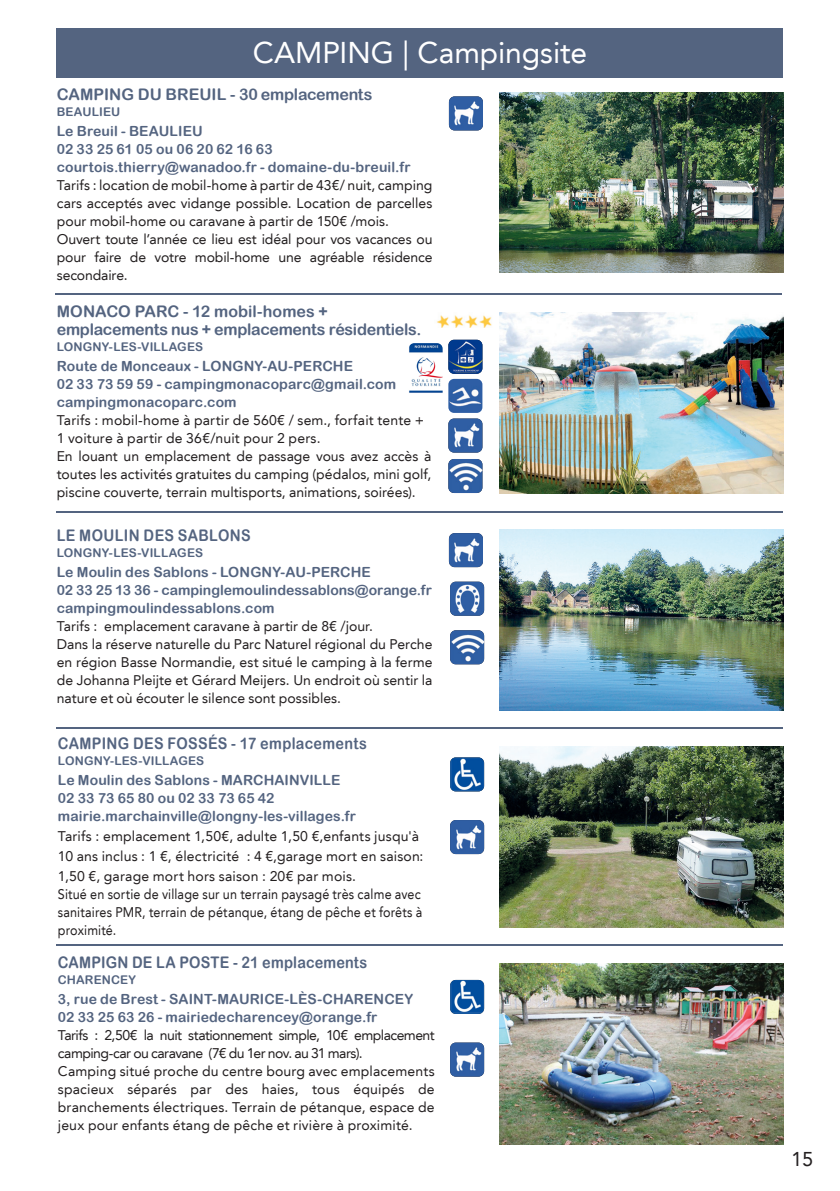
<style>
.page{position:relative;width:840px;height:1191px;background:#fff}
.page>*{position:absolute;margin:0;border:0;box-sizing:border-box;transform-origin:0 0}
.t1{font:30px "Avenir LT";color:#fff}
.t2{font:20px "Avenir LT";color:#231f20}
.Texte_Hébergements{font:16px "Arial Rounded MT Bold";letter-spacing:.005em;color:#546480}
.Texte_Hébergements-2{font:16px "Arial Rounded MT Bold";letter-spacing:.025em;color:#546480;scale:.9 1}
.Texte_Hébergements-3{font:16px "Arial Rounded MT Bold";letter-spacing:-.02em;color:#546480}
.Texte_Hébergements-4{font:16px "Arial Rounded MT Bold";letter-spacing:.005em;color:#546480;scale:.9 1}
.t3{font:14px/18px "Avenir LT";letter-spacing:.005em;color:#231f20;text-align:justify}
.t4{font:14px/18px "Arial Rounded MT Bold";letter-spacing:.005em;color:#546480}
.t5{font:14px/18px "Avenir LT";letter-spacing:.005em;color:#231f20;text-align:justify;scale:.9 1}
.t6{font:14px/18px "Avenir LT";letter-spacing:-.04em;color:#231f20}
.t7{font:12px "Arial Rounded MT Bold";letter-spacing:.015em;color:#546480}
</style>
<div class="page">
<img style="left:499px;top:92px;width:283px;height:181px">
<img style="left:499px;top:312px;width:283px;height:181px">
<img style="left:499px;top:529px;width:283px;height:181px">
<img style="left:499px;top:746px;width:283px;height:181px">
<img style="left:499px;top:964px;width:283px;height:180px">
<hr style="left:56px;top:293px;width:725px;height:2px;background:#546480">
<hr style="left:57px;top:511px;width:725px;height:1px;background:#546480">
<hr style="left:57px;top:727px;width:725px;height:1px;background:#546480">
<hr style="left:57px;top:944px;width:725px;height:2px;background:#546480">
<div style="left:57px;top:28px;width:725px;height:50px;background:#546480"></div>
<img style="left:448px;top:96px;width:34px;height:34px">
<img style="left:448px;top:340px;width:34px;height:34px">
<img style="left:409px;top:343px;width:33px;height:50px">
<img style="left:436px;top:315px;width:56px;height:13px">
<img style="left:448px;top:533px;width:34px;height:34px">
<img style="left:450px;top:581px;width:34px;height:34px">
<img style="left:450px;top:757px;width:34px;height:34px">
<img style="left:450px;top:820px;width:34px;height:34px">
<img style="left:450px;top:980px;width:34px;height:34px">
<img style="left:450px;top:1042px;width:34px;height:34px">
<img style="left:448px;top:459px;width:34px;height:34px">
<img style="left:450px;top:630px;width:34px;height:34px">
<img style="left:448px;top:379px;width:34px;height:34px">
<img style="left:448px;top:418px;width:34px;height:34px">
<p class="t1" style="left:252px;top:35px;width:336px">CAMPING | Campingsite</p>
<p class="Texte_Hébergements" style="left:57px;top:85px;width:317px">CAMPING DU BREUIL - 30 emplacements</p>
<p class="t7" style="left:57px;top:105px;width:65px">BEAULIEU</p>
<p class="t4" style="left:57px;top:122px;width:147px">Le Breuil - BEAULIEU</p>
<p class="t4" style="left:57px;top:140px;width:217px">02 33 25 61 05 ou 06 20 62 16 63</p>
<p class="t4" style="left:57px;top:158px;width:355px">courtois.thierry@wanadoo.fr - domaine-du-breuil.fr</p>
<p class="t3" style="left:57px;top:177px;width:377px">Tarifs : location de mobil-home à partir de 43€/ nuit, camping cars acceptés avec vidange possible. Location de parcelles pour mobil-home ou caravane à partir de 150€ /mois.</p>
<p class="t3" style="left:57px;top:231px;width:377px">Ouvert toute l’année ce lieu est idéal pour vos vacances ou pour faire de votre mobil-home une agréable résidence secondaire.</p>
<p class="Texte_Hébergements" style="left:57px;top:301px;width:272px">MONACO PARC - 12 mobil-homes +</p>
<p class="Texte_Hébergements-3" style="left:57px;top:319px;width:366px">emplacements nus + emplacements résidentiels.</p>
<p class="t7" style="left:57px;top:339px;width:148px">LONGNY-LES-VILLAGES</p>
<p class="t4" style="left:57px;top:356px;width:298px">Route de Monceaux - LONGNY-AU-PERCHE</p>
<p class="t4" style="left:57px;top:374px;width:341px">02 33 73 59 59 - campingmonacoparc@gmail.com campingmonacoparc.com</p>
<p class="t3" style="left:57px;top:411px;width:368px">Tarifs : mobil-home à partir de 560€ / sem., forfait tente +<br>1 voiture à partir de 36€/nuit pour 2 pers.</p>
<p class="t3" style="left:57px;top:447px;width:376px">En louant un emplacement de passage vous avez accès à toutes les activités gratuites du camping (pédalos, mini golf, piscine couverte, terrain multisports, animations, soirées).</p>
<p class="Texte_Hébergements-2" style="left:57px;top:526px;width:217px">LE MOULIN DES SABLONS</p>
<p class="t7" style="left:57px;top:546px;width:148px">LONGNY-LES-VILLAGES</p>
<p class="t4" style="left:57px;top:563px;width:315px">Le Moulin des Sablons - LONGNY-AU-PERCHE</p>
<p class="t4" style="left:57px;top:581px;width:376px">02 33 25 13 36 - campinglemoulindessablons@orange.fr</p>
<p class="t4" style="left:57px;top:599px;width:219px">campingmoulindessablons.com</p>
<p class="t3" style="left:57px;top:617px;width:318px">Tarifs : emplacement caravane à partir de 8€ /jour.</p>
<p class="t3" style="left:57px;top:635px;width:377px">Dans la réserve naturelle du Parc Naturel régional du Perche en région Basse Normandie, est situé le camping à la ferme de Johanna Pleijte et Gérard Meijers. Un endroit où sentir la nature et où écouter le silence sont possibles.</p>
<p class="Texte_Hébergements-2" style="left:58px;top:734px;width:345px">CAMPING DES FOSSÉS - 17 emplacements</p>
<p class="t7" style="left:58px;top:753px;width:148px">LONGNY-LES-VILLAGES</p>
<p class="t4" style="left:58px;top:771px;width:284px">Le Moulin des Sablons - MARCHAINVILLE</p>
<p class="t4" style="left:58px;top:789px;width:218px">02 33 73 65 80 ou 02 33 73 65 42</p>
<p class="t4" style="left:58px;top:807px;width:299px">mairie.marchainville@longny-les-villages.fr</p>
<p class="t3" style="left:58px;top:826px;width:367px;line-height:20px;text-align:left">Tarifs : emplacement 1,50€, adulte 1,50 €,enfants jusqu'à<br>10 ans inclus : 1 €, électricité : 4 €,garage mort en saison:<br>1,50 €, garage mort hors saison : 20€ par mois.</p>
<p class="t5" style="left:58px;top:885px;width:406px">Situé en sortie de village sur un terrain paysagé très calme avec sanitaires PMR, terrain de pétanque, étang de pêche et forêts à proximité.</p>
<p class="Texte_Hébergements-4" style="left:58px;top:952px;width:345px">CAMPIGN DE LA POSTE - 21 emplacements</p>
<p class="t7" style="left:58px;top:972px;width:80px">CHARENCEY</p>
<p class="t4" style="left:58px;top:989px;width:356px">3, rue de Brest - SAINT-MAURICE-LÈS-CHARENCEY</p>
<p class="t4" style="left:58px;top:1007px;width:321px">02 33 25 63 26 - mairiedecharencey@orange.fr</p>
<p class="t6" style="left:58px;top:1026px;width:378px">Tarifs : 2,50€ la nuit stationnement simple, 10€ emplacement camping-car ou caravane (7€ du 1er nov. au 31 mars).</p>
<p class="t3" style="left:58px;top:1062px;width:378px">Camping situé proche du centre bourg avec emplacements spacieux séparés par des haies, tous équipés de branchements électriques. Terrain de pétanque, espace de jeux pour enfants étang de pêche et rivière à proximité.</p>
<h2 class="t2" style="left:790px;top:1147px;width:24px">15</h2>
</div>
